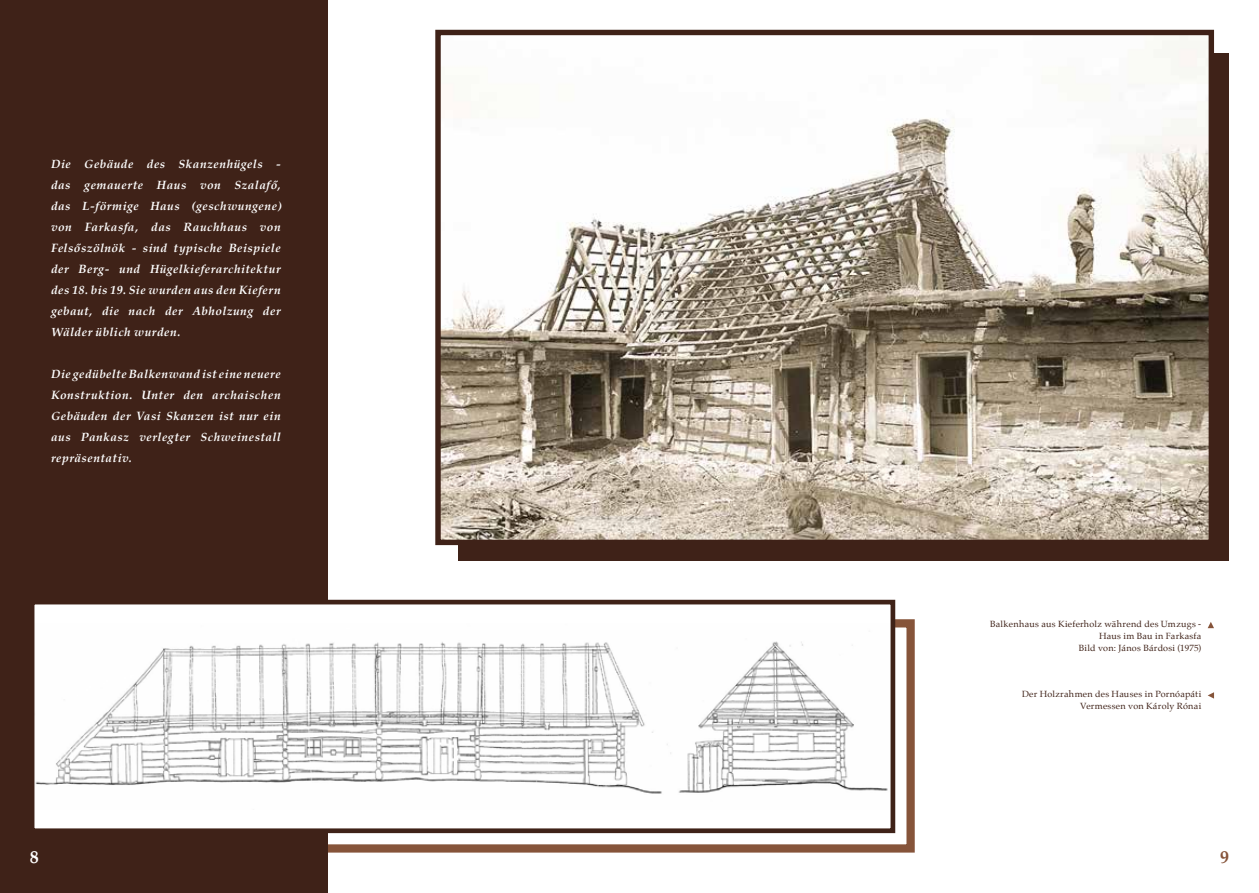
<style>
.page{position:relative;width:1259px;height:893px;background:#fff}
.page>*{position:absolute;margin:0;border:0;box-sizing:border-box;transform-origin:0 0}
.t1{font:700 18px "Palatino";color:#fff}
.t2{font:700 18px "Palatino";color:#86543a}
.t3{font:italic 700 12px/21px "Palatino";letter-spacing:.04em;color:#fff;text-align:justify}
.t4{font:9px/12px "Palatino";letter-spacing:.025em;color:#3f2218;text-align:right}
</style>
<div class="page">
<div style="left:49px;top:619px;width:865px;height:234px;border:8px solid #86543a"></div>
<div style="left:0;top:0;width:327px;height:893px;background:#3f2218"></div>
<div style="left:32px;top:602px;width:861px;height:229px;background:#fff"></div>
<img style="left:36px;top:641px;width:852px;height:153px">
<div style="left:30px;top:600px;width:865px;height:233px;border:5px solid #3f2218"></div>
<div style="left:458px;top:53px;width:771px;height:507px;background:#3f2218"></div>
<img style="left:441px;top:36px;width:767px;height:503px">
<div style="left:435px;top:30px;width:779px;height:515px;border:5px solid #3f2218"></div>
<svg style="left:1207px;top:692px;width:7px;height:7px"></svg>
<svg style="left:1207px;top:622px;width:7px;height:6px"></svg>
<p class="t3" style="left:51px;top:153px;width:231px">Die Gebäude des Skanzenhügels - das gemauerte Haus von Szalafő, das L-förmige Haus (geschwungene) von Farkasfa, das Rauchhaus von Felsőszölnök - sind typische Beispiele der Berg- und Hügelkieferarchitektur des 18. bis 19. Sie wurden aus den Kiefern gebaut, die nach der Abholzung der Wälder üblich wurden.</p>
<p class="t3" style="left:51px;top:363px;width:231px">Die gedübelte Balkenwand ist eine neuere Konstruktion. Unter den archaischen Gebäuden der Vasi Skanzen ist nur ein aus Pankasz verlegter Schweinestall repräsentativ.</p>
<p class="t4" style="left:990px;top:617px;width:213px">Balkenhaus aus Kieferholz während des Umzugs -<br>Haus im Bau in Farkasfa<br>Bild von: János Bárdosi (1975)</p>
<p class="t4" style="left:1022px;top:688px;width:181px">Der Holzrahmen des Hauses in Pornóapáti<br>Vermessen von Károly Rónai</p>
<h1 class="t1" style="left:30px;top:842px;width:10px">8</h1>
<h1 class="t2" style="left:1220px;top:842px;width:10px">9</h1>
</div>
